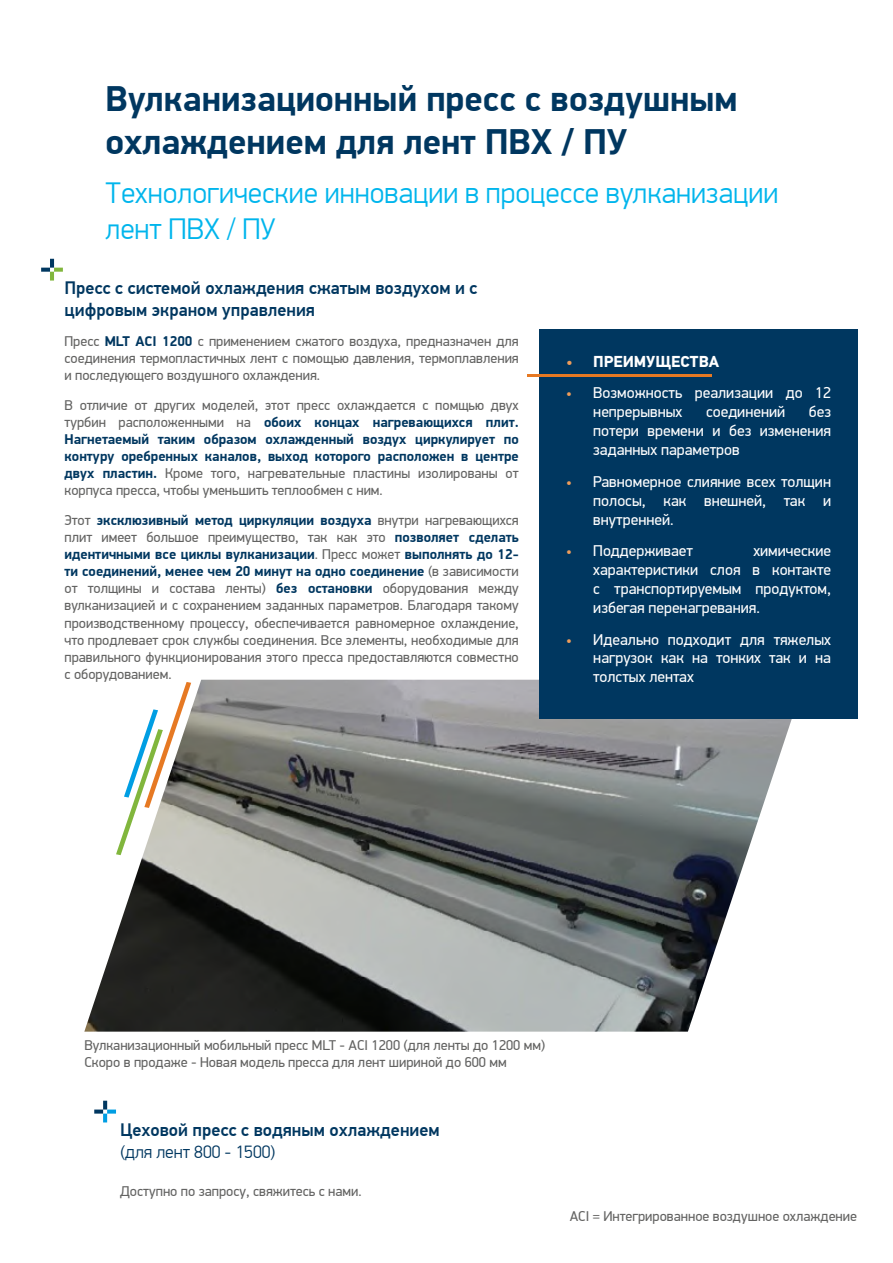
<style>
.page{position:relative;width:893px;height:1263px;background:#fff}
.page>*{position:absolute;margin:0;border:0;box-sizing:border-box;transform-origin:0 0}
.t1{font:700 36.15px/43.3px "PF Din Display Pro";color:#003760}
.t2{font:300 30px/36px "PF Din Display Pro";color:#00b5ec}
.t3{font:500 18px/21.6px "PF Din Text Pro";color:#003760}
.t4{font:300 18px "PF Din Display Pro";color:#003760}
.t5{font:15.75px/18.9px "PF Din Display Pro";color:#fff;text-align:justify}
.t6{font:700 15.75px "PF Din Text Pro";color:#fff}
.t7{font:14.25px/17.1px "PF Din Display Pro";color:#636362;text-align:justify}
.s1{font-weight:700;color:#003760}
.s2{font-family:"PF Din Display Pro";font-size:14.25px;color:#ee9c5a}
.s3{font-size:14.25px;color:#ee9c5a}
</style>
<div class="page">
<svg style="left:41px;top:259px;width:22px;height:22px"></svg>
<svg style="left:94px;top:1101px;width:22px;height:21px"></svg>
<img style="left:84px;top:680px;width:708px;height:352px">
<div style="left:539px;top:329px;width:319px;height:390px;background:#003760"></div>
<svg style="left:116px;top:682px;width:75px;height:173px"></svg>
<hr style="left:528px;top:374px;width:184px;height:3px;background:#e67923">
<h1 class="t1" style="left:105px;top:78px;width:634px">Вулканизационный пресс с воздушным охлаждением для лент ПВХ / ПУ</h1>
<h2 class="t2" style="left:105px;top:175px;width:674px">Технологические инновации в процессе вулканизации лент ПВХ / ПУ</h2>
<p class="t3" style="left:64px;top:277px;width:415px">Пресс с системой охлаждения сжатым воздухом и с цифровым экраном управления</p>
<p class="t7" style="left:64px;top:332px;width:456px">Пресс <span class="s1">MLT ACI 1200</span> с применением сжатого воздуха, предназначен для соединения термопластичных лент с помощью давления, термоплавления и последующего воздушного охлаждения.</p>
<p class="t7" style="left:64px;top:396px;width:456px">В отличие от других моделей, этот пресс охлаждается с помщью двух турбин расположенными на <span class="s1">обоих концах нагревающихся плит.<br>Нагнетаемый таким образом охлажденный воздух циркулирует по контуру оребренных каналов, выход которого расположен в центре двух пластин.</span> Кроме того, нагревательные пластины изолированы от корпуса пресса, чтобы уменьшить теплообмен с ним.</p>
<p class="t7" style="left:64px;top:512px;width:456px">Этот <span class="s1">эксклюзивный метод циркуляции воздуха</span> внутри нагревающихся плит имеет большое преимущество, так как это <span class="s1">позволяет сделать идентичными все циклы вулканизации</span>. Пресс может <span class="s1">выполнять до 12- ти соединений, менее чем 20 минут на одно соединение</span> (в зависимости от толщины и состава ленты) <span class="s1">без остановки</span> оборудования между вулканизацией и с сохранением заданных параметров. Благодаря такому производственному процессу, обеспечивается равномерное охлаждение, что продлевает срок службы соединения. Все элементы, необходимые для правильного функционирования этого пресса предоставляются совместно с оборудованием.</p>
<p class="t6" style="left:566px;top:352px;width:154px"><span class="s2">•</span> ПРЕИМУЩЕСТВА</p>
<p class="t5" style="left:593px;top:384px;width:239px;text-indent:-27px"><span class="s3">•</span> Возможность реализации до 12 непрерывных</p>
<p class="t5" style="left:593px;top:403px;width:239px;text-indent:215px">без потери времени и без изменения заданных параметров</p>
<p class="t5" style="left:593px;top:472px;width:239px;text-indent:-27px"><span class="s3">•</span> Равномерное слияние всех толщин полосы, как внешней, так и внутренней.</p>
<p class="t5" style="left:566px;top:542px;width:128px"><span class="s3">•</span> Поддерживает</p>
<p class="t5" style="left:706px;top:403px;width:81px">соединений</p>
<p class="t5" style="left:593px;top:542px;width:239px;text-indent:160px">химические характеристики слоя в контакте с транспортируемым продуктом, избегая перенагревания.</p>
<p class="t5" style="left:593px;top:630px;width:239px;text-indent:-27px"><span class="s3">•</span> Идеально подходит для тяжелых нагрузок как на тонких так и на толстых лентах</p>
<p class="t7" style="left:84px;top:1037px;width:462px">Вулканизационный мобильный пресс MLT - ACI 1200 (для ленты до 1200 мм)<br>Скоро в продаже - Новая модель пресса для лент шириной до 600 мм</p>
<p class="t3" style="left:120px;top:1119px;width:321px">Цеховой пресс с водяным охлаждением</p>
<p class="t4" style="left:120px;top:1141px;width:157px">(для лент 800 - 1500)</p>
<p class="t7" style="left:120px;top:1183px;width:243px">Доступно по запросу, свяжитесь с нами.</p>
<p class="t7" style="left:570px;top:1208px;width:289px">ACI = Интегрированное воздушное охлаждение</p>
</div>
